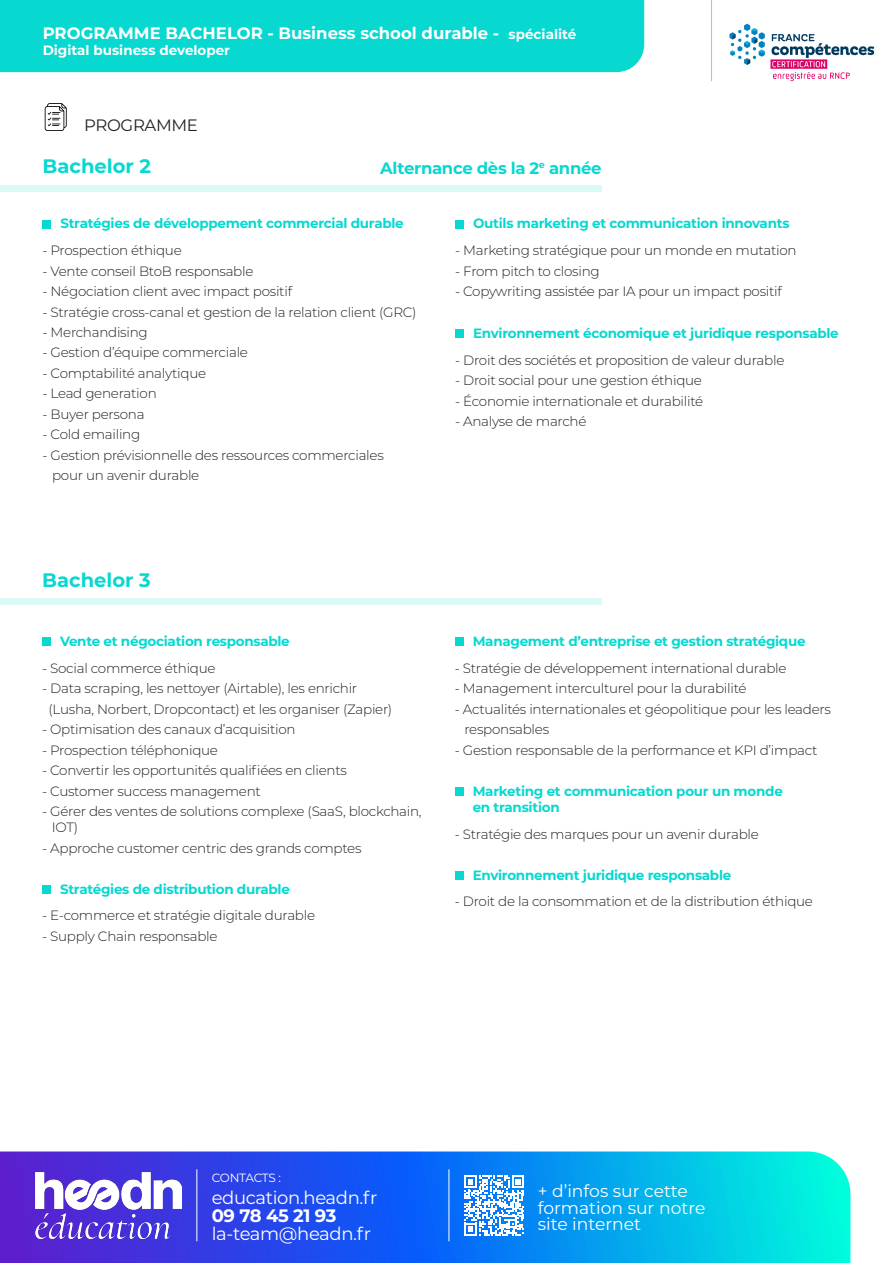
<style>
.page{position:relative;width:893px;height:1263px;background:#fff}
.page>*{position:absolute;margin:0;border:0;box-sizing:border-box;transform-origin:0 0}
.t1{font:700 19.5px "Montserrat";color:#07d8d0}
.t2{font:18px/18px "Montserrat";letter-spacing:-.02em;color:#fff}
.t3{font:17.1px/16.2px "Montserrat";color:#fff}
.t4{font:700 16.5px "Montserrat";color:#fff}
.t5{font:700 16.5px "Montserrat";letter-spacing:-.02em;color:#07d8d0}
.t6{font:16.5px "Montserrat";letter-spacing:-.02em;color:#231f20}
.t7{font:300 13.5px/16.2px "Montserrat";letter-spacing:-.02em;color:#231f20}
.t8{font:700 13.5px/16.2px "Montserrat";letter-spacing:-.02em;color:#07d8d0}
.t9{font:700 13.5px "Montserrat";color:#fff}
.t10{font:12px "Montserrat";letter-spacing:-.03em;color:#fff}
.s1{font-size:13.5px}
.s2{font-weight:700}
</style>
<div class="page">
<div style="left:0;top:0;width:644px;height:72px;background:#07d8d0"></div>
<div style="left:42px;top:637px;width:9px;height:9px;background:#07d8d0"></div>
<div style="left:42px;top:885px;width:9px;height:8px;background:#07d8d0"></div>
<div style="left:455px;top:637px;width:8px;height:9px;background:#07d8d0"></div>
<div style="left:455px;top:787px;width:8px;height:8px;background:#07d8d0"></div>
<div style="left:455px;top:871px;width:8px;height:8px;background:#07d8d0"></div>
<img style="left:729px;top:23px;width:146px;height:58px">
<hr style="left:711px;top:0;width:1px;height:81px;background:#bcbdc0">
<div style="left:0;top:598px;width:601px;height:7px;background:#daf9f7"></div>
<svg style="left:45px;top:103px;width:22px;height:28px"></svg>
<svg style="left:0;top:1151px;width:850px;height:112px;background:#1880e9"></svg>
<img style="left:35px;top:1172px;width:147px;height:66px">
<hr style="left:197px;top:1169px;width:1px;height:72px;background:#fff">
<hr style="left:449px;top:1169px;width:1px;height:72px;background:#fff">
<svg style="left:464px;top:1175px;width:60px;height:60px"></svg>
<div style="left:43px;top:220px;width:8px;height:8px;background:#07d8d0"></div>
<div style="left:455px;top:220px;width:9px;height:8px;background:#07d8d0"></div>
<div style="left:455px;top:330px;width:9px;height:8px;background:#07d8d0"></div>
<div style="left:0;top:185px;width:602px;height:6px;background:#daf9f7"></div>
<p class="t4" style="left:43px;top:21px;width:535px">PROGRAMME BACHELOR - Business school durable - <span class="s1">spécialité</span></p>
<p class="t9" style="left:43px;top:41px;width:189px">Digital business developer</p>
<p class="t6" style="left:84px;top:114px;width:115px">PROGRAMME</p>
<p class="t1" style="left:43px;top:152px;width:110px">Bachelor 2</p>
<p class="t5" style="left:380px;top:156px;width:223px">Alternance dès la 2<sup>e</sup> année</p>
<p class="t8" style="left:60px;top:215px;width:345px">Stratégies de développement commercial durable</p>
<p class="t7" style="left:43px;top:242px;width:141px">- Prospection éthique</p>
<p class="t7" style="left:43px;top:262px;width:212px">- Vente conseil BtoB responsable</p>
<p class="t7" style="left:43px;top:283px;width:251px">- Négociation client avec impact positif</p>
<p class="t7" style="left:43px;top:303px;width:375px">- Stratégie cross-canal et gestion de la relation client (GRC)</p>
<p class="t7" style="left:43px;top:324px;width:107px">- Merchandising</p>
<p class="t7" style="left:43px;top:344px;width:207px">- Gestion d’équipe commerciale</p>
<p class="t7" style="left:43px;top:365px;width:165px">- Comptabilité analytique</p>
<p class="t7" style="left:43px;top:385px;width:116px">- Lead generation</p>
<p class="t7" style="left:43px;top:405px;width:104px">- Buyer persona</p>
<p class="t7" style="left:43px;top:426px;width:99px">- Cold emailing</p>
<p class="t7" style="left:43px;top:446px;width:343px">- Gestion prévisionnelle des ressources commerciales</p>
<p class="t7" style="left:52px;top:467px;width:149px">pour un avenir durable</p>
<p class="t8" style="left:473px;top:215px;width:318px">Outils marketing et communication innovants</p>
<p class="t7" style="left:455px;top:242px;width:343px">- Marketing stratégique pour un monde en mutation</p>
<p class="t7" style="left:455px;top:262px;width:146px">- From pitch to closing</p>
<p class="t7" style="left:455px;top:283px;width:328px">- Copywriting assistée par IA pour un impact positif</p>
<p class="t8" style="left:473px;top:325px;width:367px">Environnement économique et juridique responsable</p>
<p class="t7" style="left:455px;top:352px;width:331px">- Droit des sociétés et proposition de valeur durable</p>
<p class="t7" style="left:455px;top:372px;width:248px">- Droit social pour une gestion éthique</p>
<p class="t7" style="left:455px;top:393px;width:250px">- Économie internationale et durabilité</p>
<p class="t7" style="left:455px;top:413px;width:133px">- Analyse de marché</p>
<p class="t1" style="left:42px;top:565px;width:110px">Bachelor 3</p>
<p class="t8" style="left:60px;top:632px;width:231px">Vente et négociation responsable</p>
<p class="t7" style="left:42px;top:659px;width:175px">- Social commerce éthique</p>
<p class="t7" style="left:42px;top:680px;width:317px">- Data scraping, les nettoyer (Airtable), les enrichir</p>
<p class="t7" style="left:49px;top:700px;width:345px">(Lusha, Norbert, Dropcontact) et les organiser (Zapier)</p>
<p class="t7" style="left:42px;top:721px;width:255px">- Optimisation des canaux d’acquisition</p>
<p class="t7" style="left:42px;top:741px;width:177px">- Prospection téléphonique</p>
<p class="t7" style="left:42px;top:762px;width:306px">- Convertir les opportunités qualifiées en clients</p>
<p class="t7" style="left:42px;top:782px;width:220px">- Customer success management</p>
<p class="t7" style="left:52px;top:803px;width:371px;text-indent:-10px">- Gérer des ventes de solutions complexe (SaaS, blockchain,<br>IOT)</p>
<p class="t7" style="left:42px;top:839px;width:321px">- Approche customer centric des grands comptes</p>
<p class="t8" style="left:60px;top:880px;width:231px">Stratégies de distribution durable</p>
<p class="t7" style="left:42px;top:907px;width:274px">- E-commerce et stratégie digitale durable</p>
<p class="t7" style="left:42px;top:927px;width:177px">- Supply Chain responsable</p>
<p class="t8" style="left:473px;top:632px;width:334px">Management d’entreprise et gestion stratégique</p>
<p class="t7" style="left:455px;top:659px;width:333px">- Stratégie de développement international durable</p>
<p class="t7" style="left:455px;top:680px;width:293px">- Management interculturel pour la durabilité</p>
<p class="t7" style="left:455px;top:700px;width:378px">- Actualités internationales et géopolitique pour les leaders</p>
<p class="t7" style="left:464px;top:721px;width:86px">responsables</p>
<p class="t7" style="left:455px;top:741px;width:364px">- Gestion responsable de la performance et KPI d’impact</p>
<p class="t8" style="left:473px;top:782px;width:312px">Marketing et communication pour un monde en transition</p>
<p class="t7" style="left:455px;top:825px;width:306px">- Stratégie des marques pour un avenir durable</p>
<p class="t8" style="left:473px;top:866px;width:260px">Environnement juridique responsable</p>
<p class="t7" style="left:455px;top:893px;width:360px">- Droit de la consommation et de la distribution éthique</p>
<p class="t10" style="left:212px;top:1170px;width:71px">CONTACTS :</p>
<p class="t2" style="left:212px;top:1188px;width:167px">education.headn.fr<br><span class="s2">09 78 45 21 93</span></p>
<p class="t2" style="left:212px;top:1224px;width:161px">la-team@headn.fr</p>
<p class="t3" style="left:538px;top:1183px;width:169px">+ d’infos sur cette formation sur notre site internet</p>
</div>
